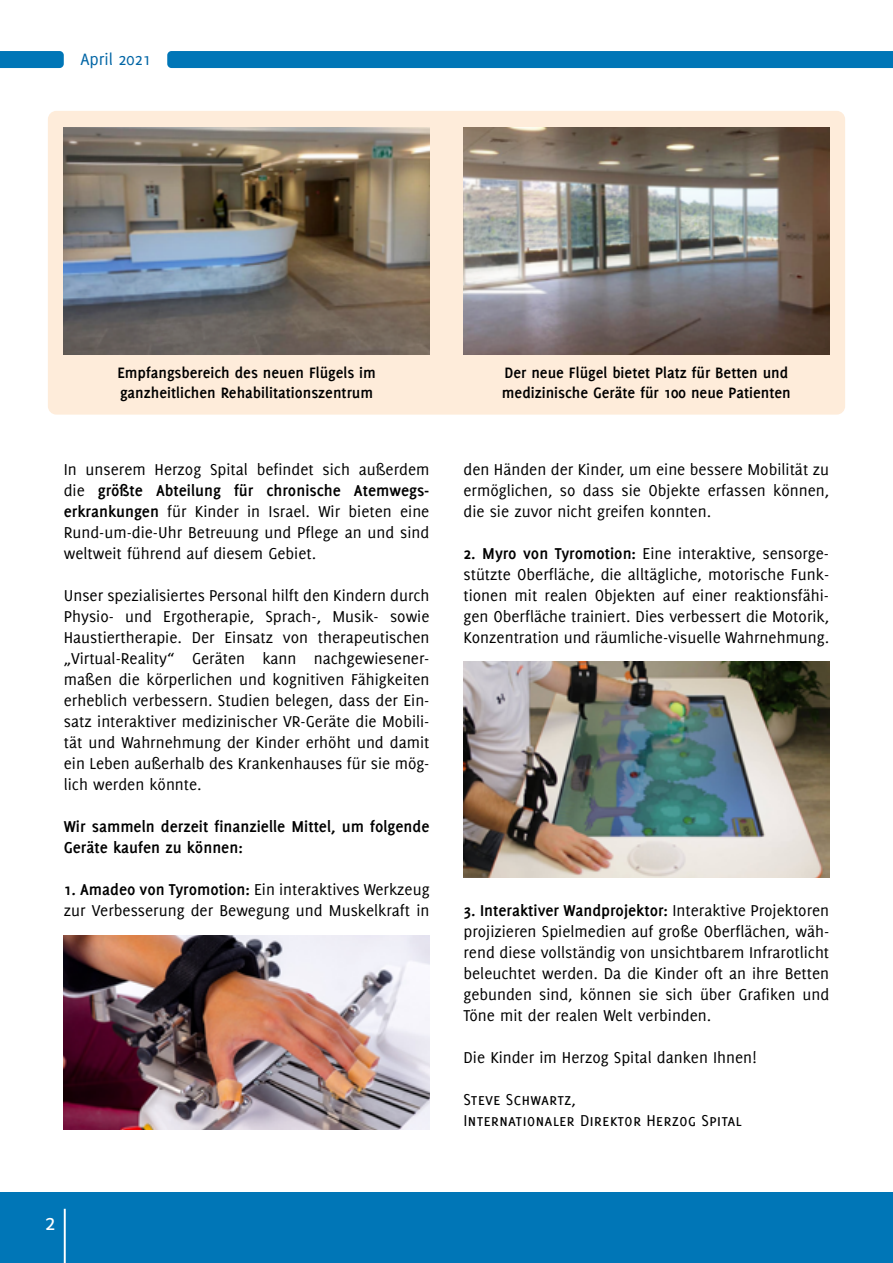
<style>
.page{position:relative;width:893px;height:1263px;background:#fff}
.page>*{position:absolute;margin:0;border:0;box-sizing:border-box;transform-origin:0 0}
.t1{font:24px "Delicious";color:#fff}
.t2{font:18px "Delicious";color:#0065a5}
.t3{font:17.25px/21px "Delicious";color:#000;text-align:justify}
.t4{font:700 17.25px/21px "Delicious";color:#000}
.t5{font:17.25px/21px "Delicious Small Caps";color:#000}
.t6{font:700 16.5px/19.5px "Delicious";color:#000}
.s1{font-weight:700}
</style>
<div class="page">
<div style="left:48px;top:111px;width:797px;height:304px;background:#feecda;border-radius:9px"></div>
<div style="left:0;top:1193px;width:893px;height:70px;background:#0076b7"></div>
<hr style="left:64px;top:1209px;width:2px;height:54px;background:#fff">
<div style="left:167px;top:51px;width:726px;height:17px;background:#0076b7"></div>
<svg style="left:0;top:51px;width:64px;height:17px"></svg>
<img style="left:64px;top:128px;width:365px;height:227px">
<img style="left:463px;top:128px;width:366px;height:227px">
<img style="left:64px;top:935px;width:365px;height:195px">
<img style="left:463px;top:661px;width:366px;height:216px">
<p class="t2" style="left:80px;top:49px;width:72px">April 2021</p>
<p class="t6" style="left:117px;top:363px;width:260px">Empfangsbereich des neuen Flügels im ganzheitlichen Rehabilitationszentrum</p>
<p class="t6" style="left:502px;top:363px;width:290px">Der neue Flügel bietet Platz für Betten und medizinische Geräte für 100 neue Patienten</p>
<p class="t3" style="left:64px;top:459px;width:367px">In unserem Herzog Spital befindet sich außerdem die <span class="s1">größte Abteilung für chronische Atemwegs&shy;erkrankungen</span> für Kinder in Israel. Wir bieten eine Rund-um-die-Uhr Betreuung und Pflege an und sind weltweit führend auf diesem Gebiet.</p>
<p class="t3" style="left:64px;top:585px;width:367px">Unser spezialisiertes Personal hilft den Kindern durch Physio- und Ergotherapie, Sprach-, Musik- sowie Haustiertherapie. Der Einsatz von therapeutischen „Virtual-Reality“ Geräten kann nachgewiesener&shy;maßen die körperlichen und kognitiven Fähigkeiten erheblich verbessern. Studien belegen, dass der Ein&shy;satz interaktiver medizinischer VR-Geräte die Mobili&shy;tät und Wahrnehmung der Kinder erhöht und damit ein Leben außerhalb des Krankenhauses für sie mög&shy;lich werden könnte.</p>
<p class="t4" style="left:64px;top:816px;width:367px">Wir sammeln derzeit finanzielle Mittel, um folgende<br>Geräte kaufen zu können:</p>
<p class="t3" style="left:64px;top:879px;width:367px"><span class="s1">1. Amadeo von Tyromotion:</span> Ein interaktives Werkzeug zur Verbesserung der Bewegung und Muskelkraft in</p>
<p class="t3" style="left:463px;top:459px;width:367px">den Händen der Kinder, um eine bessere Mobilität zu ermöglichen, so dass sie Objekte erfassen können, die sie zuvor nicht greifen konnten.</p>
<p class="t3" style="left:463px;top:543px;width:367px"><span class="s1">2. Myro von Tyromotion:</span> Eine interaktive, sensorge&shy;stützte Oberfläche, die alltägliche, motorische Funk&shy;tionen mit realen Objekten auf einer reaktionsfähi&shy;gen Oberfläche trainiert. Dies verbessert die Motorik, Konzentration und räumliche-visuelle Wahrnehmung.</p>
<p class="t3" style="left:463px;top:900px;width:367px"><span class="s1">3. Interaktiver Wandprojektor:</span> Interaktive Projektoren projizieren Spielmedien auf große Oberflächen, wäh&shy;rend diese vollständig von unsichtbarem Infrarotlicht beleuchtet werden. Da die Kinder oft an ihre Betten gebunden sind, können sie sich über Grafiken und Töne mit der realen Welt verbinden.</p>
<p class="t3" style="left:463px;top:1047px;width:295px">Die Kinder im Herzog Spital danken Ihnen!</p>
<p class="t5" style="left:463px;top:1089px;width:280px">Steve Schwartz,<br>Internationaler Direktor Herzog Spital</p>
<h1 class="t1" style="left:45px;top:1208px;width:12px">2</h1>
</div>
